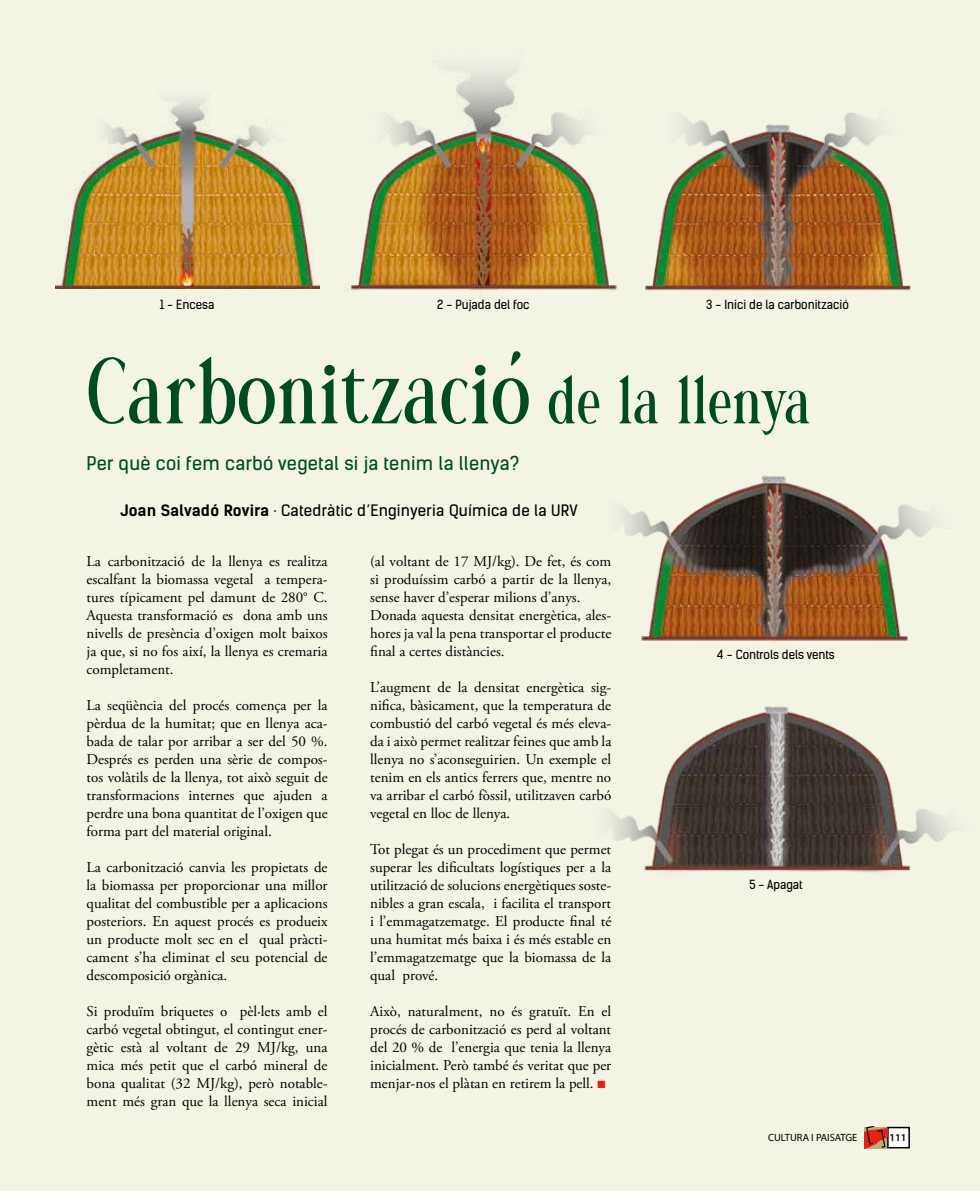
<style>
.page{position:relative;width:980px;height:1191px;background:#fff}
.page>*{position:absolute;margin:0;border:0;box-sizing:border-box;transform-origin:0 0}
.t1{font:93px "Danielle Harris DEMO";color:#004b24}
.t2{font:67.5px "Danielle Harris DEMO";color:#004b24}
.t3{font:18px "Kelson Sans";letter-spacing:.015em;color:#004b24;scale:1.05 1}
.t4{font:15px/18px "Adobe Garamond Pro";color:#000;text-align:justify}
.t5{font:15px "Kelson Sans";letter-spacing:.015em;color:#000;scale:1.05 1}
.t6{font:12px "Kelson Sans";color:#000}
.t7{font:10.5px "Myriad Pro";color:#000}
.t8{font:600 10.5px "Myriad Pro";color:#000}
.s1{font-weight:700}
.s2{color:#e42313}
</style>
<div class="page">
<div style="left:0;top:0;width:979px;height:1191px;background:#f3f4e4"></div>
<img style="left:55px;top:95px;width:264px;height:194px">
<img style="left:345px;top:61px;width:272px;height:230px">
<img style="left:645px;top:112px;width:266px;height:179px">
<img style="left:620px;top:475px;width:314px;height:167px">
<img style="left:607px;top:706px;width:350px;height:167px">
<div style="left:887px;top:1127px;width:22px;height:20px;background:#fff"></div>
<div style="left:887px;top:1126px;width:22px;height:22px;border:2px solid #000"></div>
<svg style="left:864px;top:1126px;width:23px;height:22px"></svg>
<p class="t6" style="left:160px;top:297px;width:56px">1 - Encesa</p>
<p class="t6" style="left:437px;top:297px;width:94px">2 - Pujada del foc</p>
<p class="t6" style="left:706px;top:297px;width:144px">3 - Inici de la carbonització</p>
<h1 class="t1" style="left:86px;top:354px;width:445px">Carbonitzacio</h1>
<p class="t3" style="left:86px;top:452px;width:413px">Per què coi fem carbó vegetal si ja tenim la llenya?</p>
<h2 class="t2" style="left:547px;top:373px;width:265px">de la llenya</h2>
<p class="t5" style="left:121px;top:501px;width:437px"><span class="s1">Joan Salvadó Rovira</span> · Catedràtic d’Enginyeria Química de la URV</p>
<p class="t4" style="left:86px;top:552px;width:242px">La carbonització de la llenya es realitza escalfant la biomassa vegetal a tempera&shy;tures típicament pel damunt de 280° C.<br>Aquesta transformació es dona amb uns nivells de presència d’oxigen molt baixos ja que, si no fos així, la llenya es cremaria completament.</p>
<p class="t4" style="left:86px;top:696px;width:242px">La seqüència del procés comença per la pèrdua de la humitat; que en llenya aca&shy;bada de talar por arribar a ser del 50 %.<br>Després es perden una sèrie de compos&shy;tos volàtils de la llenya, tot això seguit de transformacions internes que ajuden a perdre una bona quantitat de l’oxigen que forma part del material original.</p>
<p class="t4" style="left:86px;top:858px;width:242px">La carbonització canvia les propietats de la biomassa per proporcionar una millor qualitat del combustible per a aplicacions posteriors. En aquest procés es produeix un producte molt sec en el qual pràcti&shy;cament s’ha eliminat el seu potencial de descomposició orgànica.</p>
<p class="t4" style="left:86px;top:1002px;width:242px">Si produïm briquetes o pèl·lets amb el carbó vegetal obtingut, el contingut ener&shy;gètic està al voltant de 29 MJ/kg, una mica més petit que el carbó mineral de bona qualitat (32 MJ/kg), però notable&shy;ment més gran que la llenya seca inicial</p>
<p class="t4" style="left:370px;top:552px;width:243px;text-align:left">(al voltant de 17 MJ/kg). De fet, és com si produíssim carbó a partir de la llenya, sense haver d’esperar milions d’anys.<br>Donada aquesta densitat energètica, ales&shy;hores ja val la pena transportar el producte final a certes distàncies.</p>
<p class="t4" style="left:370px;top:678px;width:243px">L’augment de la densitat energètica sig&shy;nifica, bàsicament, que la temperatura de combustió del carbó vegetal és més eleva&shy;da i això permet realitzar feines que amb la llenya no s’aconseguirien. Un exemple el tenim en els antics ferrers que, mentre no va arribar el carbó fòssil, utilitzaven carbó vegetal en lloc de llenya.</p>
<p class="t4" style="left:370px;top:840px;width:242px">Tot plegat és un procediment que permet superar les dificultats logístiques per a la utilització de solucions energètiques soste&shy;nibles a gran escala, i facilita el transport i l’emmagatzematge. El producte final té una humitat més baixa i és més estable en l’emmagatzematge que la biomassa de la qual prové.</p>
<p class="t4" style="left:370px;top:1002px;width:242px">Això, naturalment, no és gratuït. En el procés de carbonització es perd al voltant del 20 % de l’energia que tenia la llenya inicialment. Però també és veritat que per menjar-nos el plàtan en retirem la pell. <span class="s2">■</span></p>
<p class="t6" style="left:717px;top:647px;width:119px">4 - Controls dels vents</p>
<p class="t6" style="left:749px;top:877px;width:55px">5 - Apagat</p>
<p class="t7" style="left:768px;top:1131px;width:91px">CULTURA I PAISATGE</p>
<p class="t8" style="left:889px;top:1130px;width:18px">111</p>
</div>
